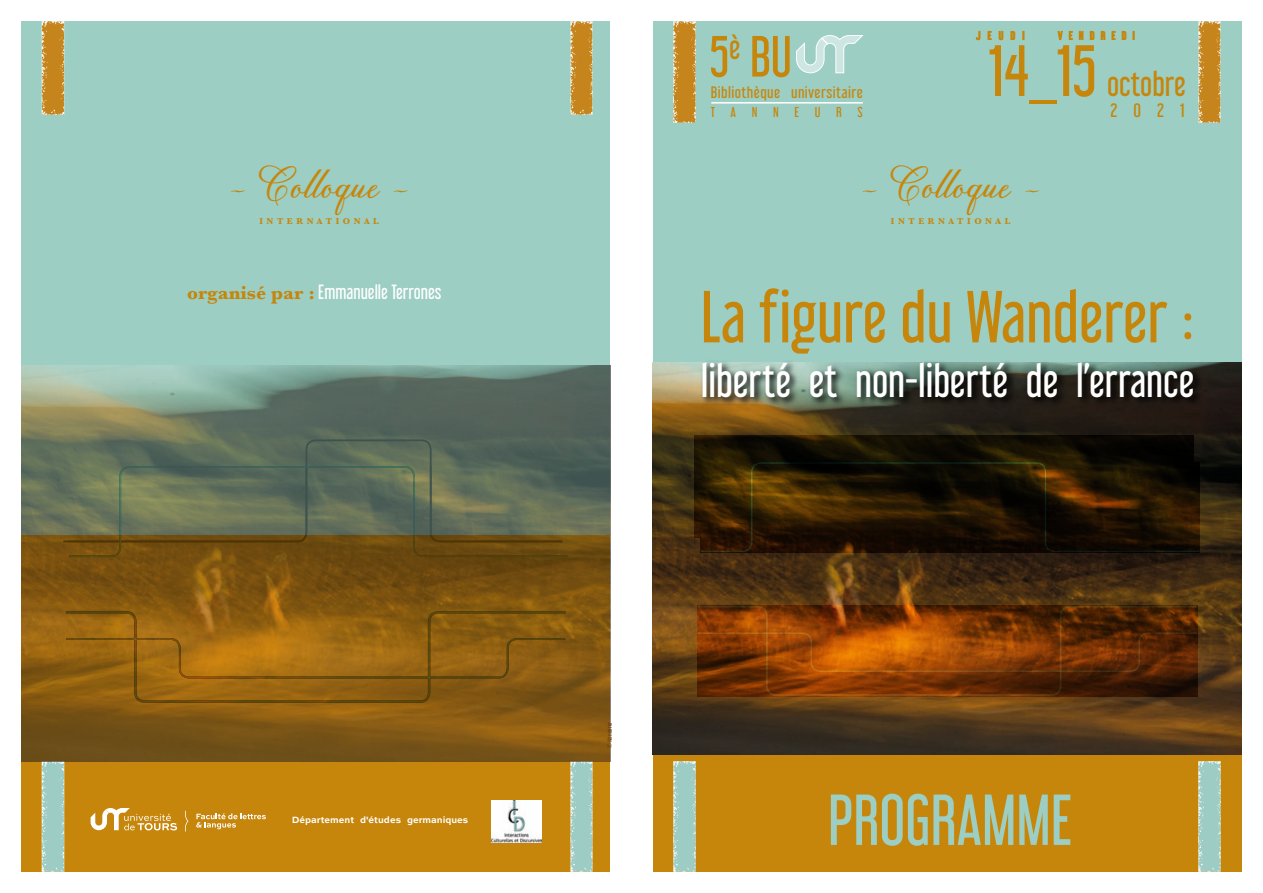
<style>
.page{position:relative;width:1263px;height:893px;background:#fff}
.page>*{position:absolute;margin:0;border:0;box-sizing:border-box;transform-origin:0 0}
.t1{font:65.7px "Libel Suit Rg";color:#c6860c}
.t2{font:64.35px "Libel Suit Rg";color:#9ccec4}
.t3{font:51.9px "Libel Suit Rg";color:#c6860c}
.t4{font:42px "Libel Suit Rg";color:#fff}
.t5{font:31.35px "Libel Suit Rg";color:#c6860c}
.t6{font:28.65px "Anatomia Free";color:#c6860c}
.t7{font:18.15px "Libel Suit Rg";color:#fff}
.t8{font:16.95px "Libel Suit Rg";color:#c6860c;scale:1.11 1}
.t9{font:14.55px "Libel Suit Rg";letter-spacing:.025em;color:#c6860c;scale:1.11 1}
.t10{font:12.6px "Libel Suit Rg";letter-spacing:1.12em;color:#c6860c;scale:1.11 1}
.t11{font:10.35px "Libel Suit Rg";letter-spacing:.625em;color:#c6860c;scale:1.11 1}
.t12{font:700 9.6px "Sweet Sans Pro";color:#fff}
.t13{font:700 8.85px "Baskerville";letter-spacing:.41em;color:#c6860c}
.t14{font:5.55px "Libel Suit Rg";letter-spacing:.025em;color:#4e3514;scale:1.11 1}
.s1{font-family:"Baskerville";font-weight:700;font-size:19.5px;color:#c6860c}
.s2{font-size:64.8px}
</style>
<div class="page">
<div style="left:653px;top:21px;width:589px;height:851px;background:#c6860c"></div>
<div style="left:653px;top:21px;width:589px;height:514px;background:#9ccec4"></div>
<hr style="left:711px;top:102px;width:152px;height:2px;background:#fff">
<img style="left:673px;top:21px;width:77px;height:102px">
<img style="left:1198px;top:21px;width:23px;height:102px">
<img style="left:652px;top:707px;width:98px;height:165px">
<img style="left:1144px;top:754px;width:98px;height:118px">
<svg style="left:796px;top:35px;width:68px;height:39px"></svg>
<div style="left:21px;top:21px;width:589px;height:851px;background:#c6860c"></div>
<div style="left:21px;top:21px;width:589px;height:514px;background:#9ccec4"></div>
<img style="left:41px;top:21px;width:24px;height:94px">
<img style="left:570px;top:21px;width:23px;height:94px">
<img style="left:41px;top:762px;width:77px;height:110px">
<img style="left:570px;top:707px;width:41px;height:165px">
<img style="left:492px;top:800px;width:50px;height:43px">
<svg style="left:185px;top:811px;width:4px;height:20px"></svg>
<svg style="left:91px;top:808px;width:86px;height:22px"></svg>
<svg style="left:196px;top:813px;width:70px;height:16px"></svg>
<img style="left:21px;top:365px;width:589px;height:397px">
<img style="left:153px;top:557px;width:171px;height:54px">
<svg style="left:63px;top:439px;width:499px;height:103px;background:#596a59"></svg>
<svg style="left:70px;top:467px;width:498px;height:90px;background:#676847"></svg>
<svg style="left:66px;top:612px;width:499px;height:90px;background:#966311"></svg>
<svg style="left:976px;top:31px;width:4px;height:9px"></svg>
<svg style="left:988px;top:31px;width:3px;height:9px"></svg>
<svg style="left:999px;top:31px;width:4px;height:9px"></svg>
<svg style="left:1011px;top:31px;width:4px;height:9px"></svg>
<svg style="left:1058px;top:31px;width:4px;height:9px"></svg>
<svg style="left:1069px;top:31px;width:3px;height:9px"></svg>
<svg style="left:1079px;top:31px;width:4px;height:9px"></svg>
<svg style="left:1090px;top:31px;width:4px;height:9px"></svg>
<svg style="left:1101px;top:31px;width:4px;height:9px"></svg>
<svg style="left:1112px;top:31px;width:3px;height:9px"></svg>
<svg style="left:1122px;top:31px;width:4px;height:9px"></svg>
<img style="left:653px;top:362px;width:589px;height:392px">
<img style="left:697px;top:362px;width:510px;height:63px">
<img style="left:785px;top:552px;width:171px;height:53px">
<svg style="left:695px;top:436px;width:499px;height:101px;background:#130e02"></svg>
<svg style="left:701px;top:462px;width:499px;height:90px;background:#251603"></svg>
<svg style="left:698px;top:606px;width:499px;height:90px;background:#7a3604"></svg>
<p class="t6" style="left:225px;top:165px;width:189px">- Colloque -</p>
<p class="t13" style="left:259px;top:215px;width:121px">INTERNATIONAL</p>
<p class="t7" style="left:187px;top:277px;width:256px"><span class="s1">organisé par :</span> Emmanuelle Terrones</p>
<p class="t12" style="left:292px;top:812px;width:178px">Département d'études germaniques</p>
<p class="t3" style="left:709px;top:14px;width:84px">5<sup>è</sup> BU</p>
<p class="t9" style="left:711px;top:80px;width:138px">Bibliothèque universitaire</p>
<p class="t10" style="left:711px;top:102px;width:138px">TANNEURS</p>
<p class="t11" style="left:976px;top:27px;width:45px">JEUDI</p>
<p class="t5" style="left:988px;top:58px;width:199px"><span class="s2">14_15</span> octobre</p>
<p class="t8" style="left:1110px;top:97px;width:68px">2021</p>
<p class="t6" style="left:857px;top:165px;width:189px">- Colloque -</p>
<p class="t13" style="left:891px;top:215px;width:121px">INTERNATIONAL</p>
<h1 class="t1" style="left:701px;top:263px;width:495px">La figure du Wanderer :</h1>
<p class="t4" style="left:701px;top:347px;width:495px">liberté et non-liberté de l’errance</p>
<p class="t14" style="left:605px;top:748px;width:25px;rotate:-90deg">© Wanderer</p>
<h2 class="t2" style="left:828px;top:767px;width:246px">PROGRAMME</h2>
</div>
